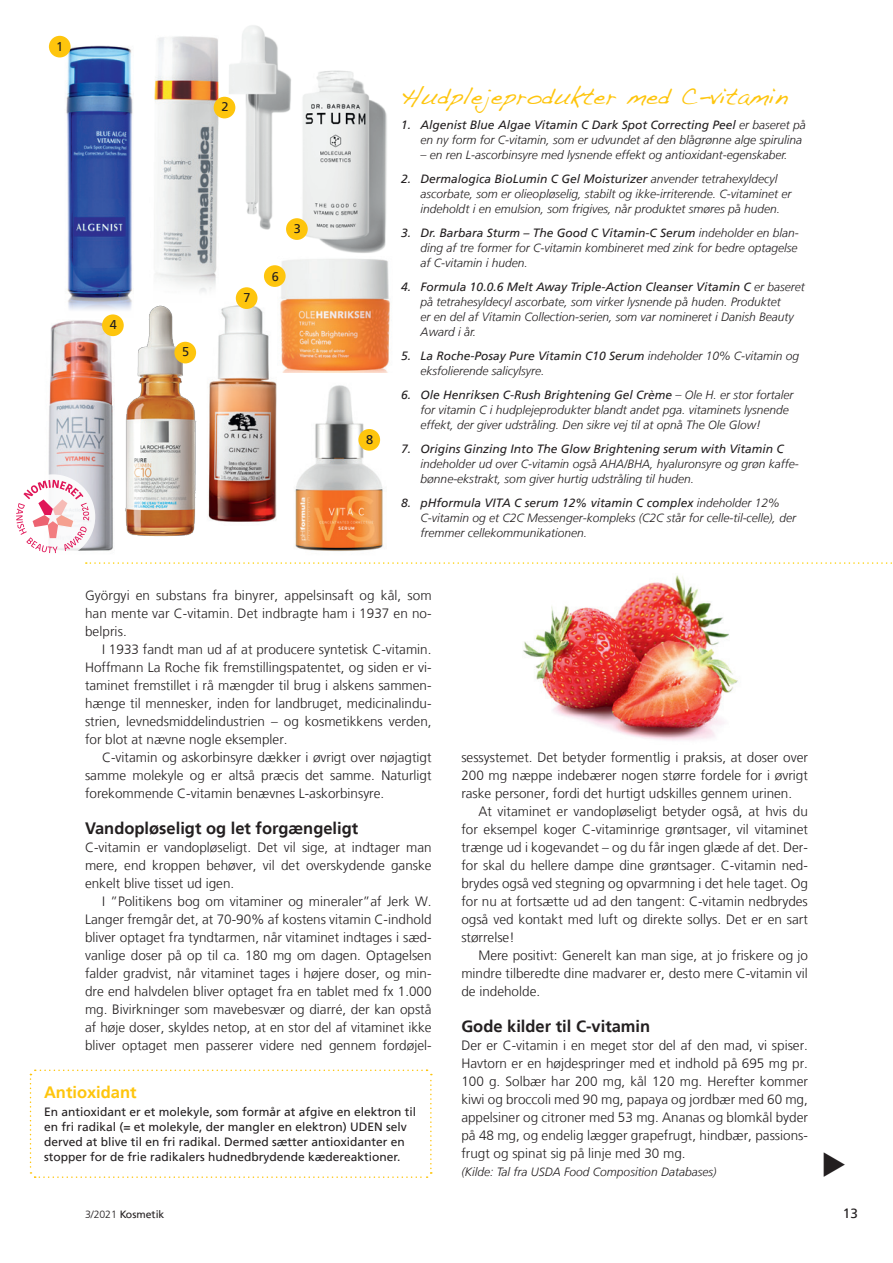
<style>
.page{position:relative;width:893px;height:1263px;background:#fff}
.page>*{position:absolute;margin:0;border:0;box-sizing:border-box;transform-origin:0 0}
.t1{font:24px "Handwriting Dakota";color:#fec50d}
.t2{font:700 16.5px "Frutiger LT";color:#231f20}
.t3{font:700 16.5px "Frutiger LT";color:#fec50d}
.t4{font:300 13.5px/18px "Frutiger LT";color:#231f20;text-align:justify}
.t5{font:13.5px "Frutiger LT";color:#231f20}
.t6{font:12.75px "Frutiger LT";color:#231f20}
.t7{font:italic 300 12px/15px "Frutiger LT";color:#231f20}
.t8{font:12px/15px "Frutiger LT";color:#231f20}
.t9{font:italic 12px "Frutiger LT";color:#231f20}
.t10{font:10.5px "Frutiger LT";color:#231f20}
.s1{font-weight:400}
.s2{font-weight:300}
</style>
<div class="page">
<img style="left:523px;top:575px;width:215px;height:166px">
<img style="left:154px;top:36px;width:65px;height:253px">
<img style="left:223px;top:25px;width:164px;height:228px">
<svg style="left:29px;top:1069px;width:403px;height:109px"></svg>
<svg style="left:86px;top:562px;width:806px;height:2px"></svg>
<img style="left:295px;top:385px;width:88px;height:167px">
<img style="left:48px;top:320px;width:70px;height:231px">
<img style="left:120px;top:287px;width:87px;height:250px">
<img style="left:203px;top:298px;width:74px;height:227px">
<img style="left:55px;top:36px;width:79px;height:282px">
<img style="left:278px;top:259px;width:114px;height:113px">
<div style="left:49px;top:36px;width:22px;height:21px;background:#fec50d;border-radius:50%"></div>
<div style="left:214px;top:97px;width:21px;height:21px;background:#fec50d;border-radius:50%"></div>
<div style="left:286px;top:218px;width:22px;height:22px;background:#fec50d;border-radius:50%"></div>
<div style="left:102px;top:314px;width:22px;height:22px;background:#fec50d;border-radius:50%"></div>
<div style="left:174px;top:342px;width:22px;height:21px;background:#fec50d;border-radius:50%"></div>
<div style="left:236px;top:287px;width:21px;height:22px;background:#fec50d;border-radius:50%"></div>
<div style="left:264px;top:265px;width:22px;height:22px;background:#fec50d;border-radius:50%"></div>
<div style="left:358px;top:429px;width:22px;height:22px;background:#fec50d;border-radius:50%"></div>
<div style="left:11px;top:474px;width:84px;height:85px;background:#fff;border-radius:50%"></div>
<svg style="left:16px;top:480px;width:73px;height:73px"></svg>
<p class="t6" style="left:56px;top:39px;width:9px">1</p>
<p class="t6" style="left:110px;top:317px;width:9px">4</p>
<p class="t6" style="left:221px;top:99px;width:9px">2</p>
<p class="t6" style="left:182px;top:344px;width:9px">5</p>
<p class="t6" style="left:244px;top:290px;width:9px">7</p>
<p class="t6" style="left:272px;top:269px;width:9px">6</p>
<p class="t6" style="left:294px;top:221px;width:9px">3</p>
<p class="t6" style="left:366px;top:432px;width:9px">8</p>
<h1 class="t1" style="left:401px;top:81px;width:388px">Hudplejeprodukter med C-vitamin</h1>
<p class="t7" style="left:421px;top:118px;width:387px;text-indent:-20px"><span class="s1">1. Algenist Blue Algae Vitamin C Dark Spot Correcting Peel</span> er baseret på en ny form for C-vitamin, som er udvundet af den blågrønne alge spirulina</p>
<p class="t7" style="left:421px;top:148px;width:368px">– en ren L-ascorbinsyre med lysnende effekt og antioxidant-egenskaber.</p>
<p class="t7" style="left:421px;top:172px;width:372px;text-indent:-20px"><span class="s1">2. Dermalogica BioLumin C Gel Moisturizer</span> anvender tetrahexyldecyl ascorbate, som er olieopløselig, stabilt og ikke-irriterende. C-vitaminet er indeholdt i en emulsion, som frigives, når produktet smøres på huden.</p>
<p class="t7" style="left:421px;top:226px;width:379px;text-align:justify;text-indent:-20px"><span class="s1">3. Dr. Barbara Sturm – The Good C Vitamin-C Serum</span> indeholder en blan&shy;ding af tre former for C-vitamin kombineret med zink for bedre optagelse af C-vitamin i huden.</p>
<p class="t7" style="left:421px;top:280px;width:386px;text-indent:-20px"><span class="s1">4. Formula 10.0.6 Melt Away Triple-Action Cleanser Vitamin C</span> er baseret på tetrahesyldecyl ascorbate, som virker lysnende på huden. Produktet<br>er en del af Vitamin Collection-serien, som var nomineret i Danish Beauty Award i år.</p>
<p class="t7" style="left:421px;top:349px;width:380px;text-indent:-20px"><span class="s1">5. La Roche-Posay Pure Vitamin C10 Serum</span> indeholder 10% C-vitamin og eksfolierende salicylsyre.</p>
<p class="t7" style="left:421px;top:388px;width:374px;text-indent:-20px"><span class="s1">6. Ole Henriksen C-Rush Brightening Gel Crème</span> – Ole H. er stor fortaler for vitamin C i hudplejeprodukter blandt andet pga. vitaminets lysnende effekt, der giver udstråling. Den sikre vej til at opnå The Ole Glow!</p>
<p class="t9" style="left:401px;top:442px;width:384px">7. Origins Ginzing Into The Glow Brightening serum with Vitamin C</p>
<p class="t7" style="left:421px;top:457px;width:380px">indeholder ud over C-vitamin også AHA/BHA, hyaluronsyre og grøn kaffe&shy;bønne-ekstrakt, som giver hurtig udstråling til huden.</p>
<p class="t7" style="left:421px;top:496px;width:377px;text-indent:-20px"><span class="s1">8. pHformula VITA C serum 12% vitamin C complex</span> indeholder 12%<br>C-vitamin og et C2C Messenger-kompleks (C2C står for celle-til-celle), der fremmer cellekommunikationen.</p>
<p class="t4" style="left:85px;top:586px;width:348px">Györgyi en substans fra binyrer, appelsinsaft og kål, som han mente var C-vitamin. Det indbragte ham i 1937 en no&shy;belpris.</p>
<p class="t4" style="left:85px;top:640px;width:348px;text-indent:17px">I 1933 fandt man ud af at producere syntetisk C-vitamin.<br>Hoffmann La Roche fik fremstillingspatentet, og siden er vi&shy;taminet fremstillet i rå mængder til brug i alskens sammen&shy;hænge til mennesker, inden for landbruget, medicinalindu&shy;strien, levnedsmiddelindustrien – og kosmetikkens verden, for blot at nævne nogle eksempler.</p>
<p class="t4" style="left:85px;top:748px;width:348px;text-indent:17px">C-vitamin og askorbinsyre dækker i øvrigt over nøjagtigt samme molekyle og er altså præcis det samme. Naturligt forekommende C-vitamin benævnes L-askorbinsyre.</p>
<p class="t2" style="left:85px;top:818px;width:275px">Vandopløseligt og let forgængeligt</p>
<p class="t4" style="left:85px;top:838px;width:348px">C-vitamin er vandopløseligt. Det vil sige, at indtager man mere, end kroppen behøver, vil det overskydende ganske enkelt blive tisset ud igen.</p>
<p class="t4" style="left:85px;top:892px;width:348px;text-indent:17px">I ”Politikens bog om vitaminer og mineraler”af Jerk W.<br>Langer fremgår det, at 70-90% af kostens vitamin C-indhold bliver optaget fra tyndtarmen, når vitaminet indtages i sæd&shy;vanlige doser på op til ca. 180 mg om dagen. Optagelsen falder gradvist, når vitaminet tages i højere doser, og min&shy;dre end halvdelen bliver optaget fra en tablet med fx 1.000 mg. Bivirkninger som mavebesvær og diarré, der kan opstå af høje doser, skyldes netop, at en stor del af vitaminet ikke bliver optaget men passerer videre ned gennem fordøjel-</p>
<p class="t3" style="left:44px;top:1083px;width:94px">Antioxidant</p>
<p class="t8" style="left:44px;top:1105px;width:374px">En antioxidant er et molekyle, som formår at afgive en elektron til en fri radikal (= et molekyle, der mangler en elektron) UDEN selv derved at blive til en fri radikal. Dermed sætter antioxidanter en stopper for de frie radikalers hudnedbrydende kædereaktioner.</p>
<p class="t4" style="left:461px;top:748px;width:348px">sessystemet. Det betyder formentlig i praksis, at doser over 200 mg næppe indebærer nogen større fordele for i øvrigt raske personer, fordi det hurtigt udskilles gennem urinen.</p>
<p class="t4" style="left:461px;top:802px;width:348px;text-indent:17px">At vitaminet er vandopløseligt betyder også, at hvis du for eksempel koger C-vitaminrige grøntsager, vil vitaminet trænge ud i kogevandet – og du får ingen glæde af det. Der&shy;for skal du hellere dampe dine grøntsager. C-vitamin ned&shy;brydes også ved stegning og opvarmning i det hele taget. Og for nu at fortsætte ud ad den tangent: C-vitamin nedbrydes også ved kontakt med luft og direkte sollys. Det er en sart størrelse!</p>
<p class="t4" style="left:461px;top:946px;width:348px;text-indent:17px">Mere positivt: Generelt kan man sige, at jo friskere og jo mindre tilberedte dine madvarer er, desto mere C-vitamin vil de indeholde.</p>
<p class="t2" style="left:461px;top:1016px;width:190px">Gode kilder til C-vitamin</p>
<p class="t4" style="left:461px;top:1036px;width:348px">Der er C-vitamin i en meget stor del af den mad, vi spiser.<br>Havtorn er en højdespringer med et indhold på 695 mg pr.<br>100 g. Solbær har 200 mg, kål 120 mg. Herefter kommer kiwi og broccoli med 90 mg, papaya og jordbær med 60 mg, appelsiner og citroner med 53 mg. Ananas og blomkål byder på 48 mg, og endelig lægger grapefrugt, hindbær, passions&shy;frugt og spinat sig på linje med 30 mg.</p>
<p class="t7" style="left:461px;top:1164px;width:256px">(Kilde: Tal fra USDA Food Composition Databases)</p>
<p class="t10" style="left:85px;top:1208px;width:81px"><span class="s2">3/2021</span> Kosmetik</p>
<p class="t5" style="left:843px;top:1205px;width:17px">13</p>
</div>
